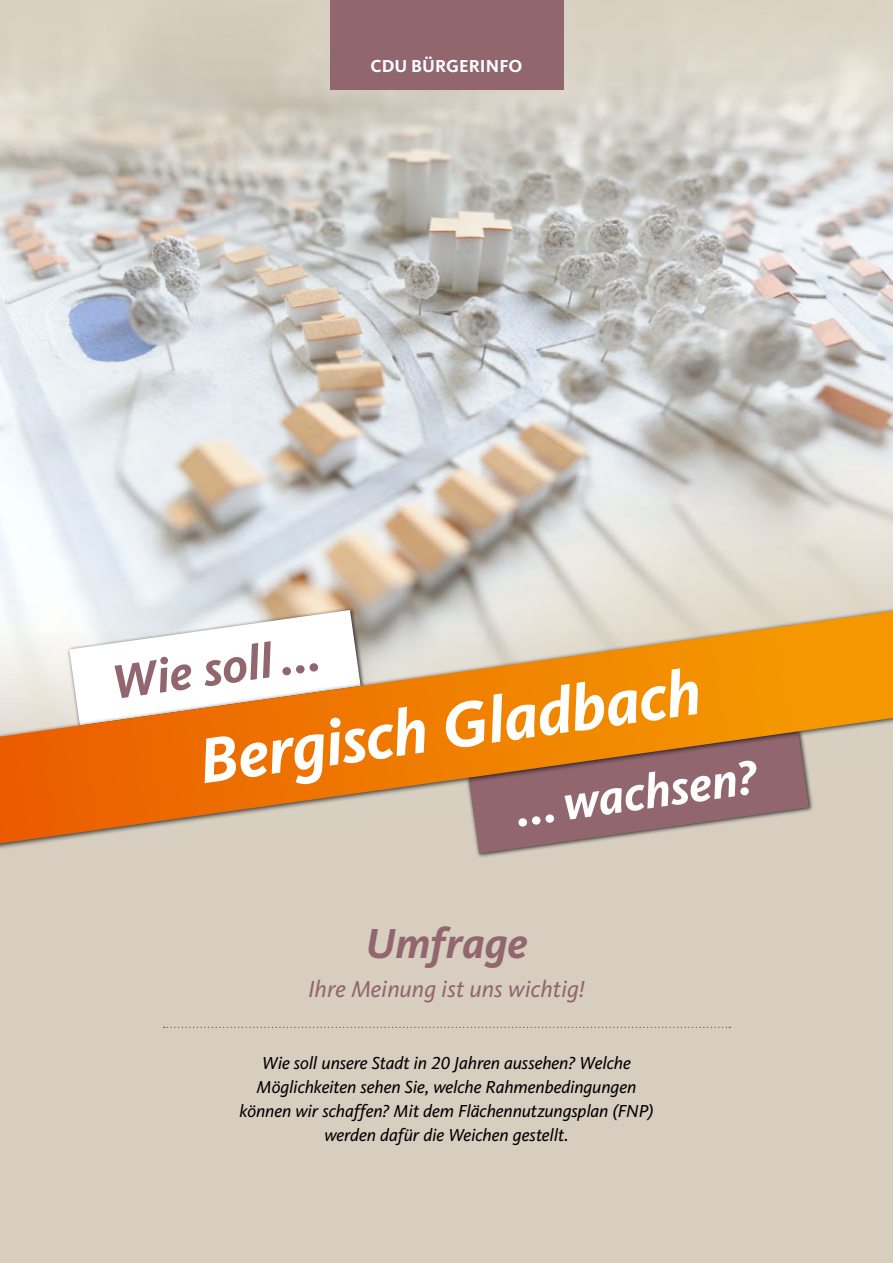
<style>
.page{position:relative;width:893px;height:1263px;background:#d7cec0}
.page>*{position:absolute;margin:0;border:0;box-sizing:border-box;transform-origin:0 0}
.t1{font:italic 700 66px "CDU Kievit Tab";color:#fff}
.t2{font:italic 700 49.5px "CDU Kievit Tab";color:#fff}
.t3{font:italic 700 49.5px "CDU Kievit Tab";color:#92666f}
.t4{font:italic 700 43.5px "CDU Kievit Tab";color:#92666f}
.t5{font:italic 24px "CDU Kievit Tab";color:#92666f}
.t6{font:italic 18px/24px "CDU Kievit Tab";letter-spacing:-.005em;color:#000;text-align:center}
.t7{font:700 18px "CDU Kievit Tab";letter-spacing:.005em;color:#fff}
</style>
<div class="page">
<img style="left:0;top:0;width:893px;height:605px">
<div style="left:330px;top:0;width:233px;height:89px;background:#92666f"></div>
<svg style="left:164px;top:1027px;width:566px;height:1px"></svg>
<div style="left:0;top:605px;width:893px;height:247px;background:#000;opacity:.75"></div>
<svg style="left:0;top:611px;width:893px;height:232px"></svg>
<p class="t7" style="left:371px;top:56px;width:153px">CDU BÜRGERINFO</p>
<h2 class="t3" style="left:108px;top:653px;width:211px;rotate:-8deg">Wie soll ...</h2>
<h1 class="t1" style="left:194px;top:723px;width:508px;rotate:-8deg">Bergisch Gladbach</h1>
<h2 class="t2" style="left:512px;top:781px;width:245px;rotate:-8deg">... wachsen?</h2>
<h3 class="t4" style="left:365px;top:917px;width:164px">Umfrage</h3>
<h3 class="t5" style="left:308px;top:975px;width:278px">Ihre Meinung ist uns wichtig!</h3>
<p class="t6" style="left:240px;top:1051px;width:415px">Wie soll unsere Stadt in 20 Jahren aussehen? Welche Möglichkeiten sehen Sie, welche Rahmenbedingungen können wir schaffen? Mit dem Flächennutzungsplan (FNP) werden dafür die Weichen gestellt.</p>
</div>
